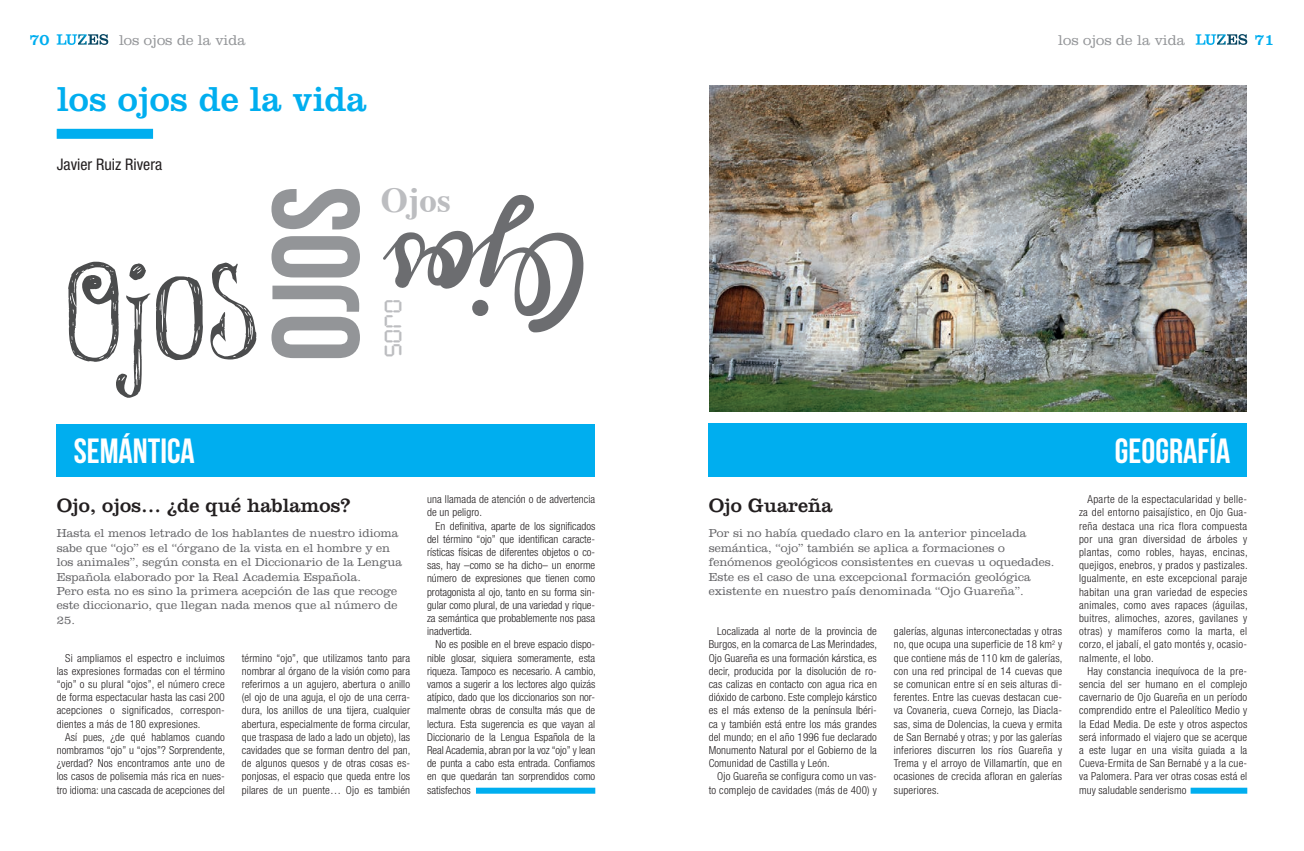
<style>
.page{position:relative;width:1304px;height:851px;background:#fff}
.page>*{position:absolute;margin:0;border:0;box-sizing:border-box;transform-origin:0 0}
.t1{font:123.6px "Bebas Neue";color:#939598}
.t2{font:109.8px "Things We Said";color:#4b4c4d}
.t3{font:91.8px "Brannboll Fet";color:#6c6d70}
.GAL_-_Secció{font:36px "Clarendon LT Std";color:#00aeef}
.OdlV_-_titols{font:35px "Bebas Neue";color:#fff}
.t4{font:700 35px "Times";color:#bcbdc0}
.t5{font:24.3px "WW Digital";color:#bcbdc0}
.OdlV_-_Titolet{font:20px "Clarendon LT Std";color:#231f20}
.t6{font:16.3px "Clarendon LT Std";color:#00aeef}
.t7{font:condensed 16px "Helvetica Neue LT Std";color:#231f20}
.MEST_-_Títol_secció{font:300 14.7px "Clarendon LT Std";color:#939598}
.GAL_-_destacat{font:300 12px/14.4px "Clarendon LT Std";color:#636366}
.GAL_-_Galerada{font:300 condensed 11px/13.2px "Helvetica Neue LT Std";letter-spacing:.01em;color:#231f20;text-align:justify}
</style>
<div class="page">
<svg style="left:57px;top:34px;width:51px;height:11px"></svg>
<svg style="left:1196px;top:34px;width:51px;height:11px"></svg>
<img style="left:709px;top:85px;width:538px;height:326px">
<div style="left:57px;top:129px;width:96px;height:10px;background:#00aeef"></div>
<div style="left:709px;top:424px;width:538px;height:53px;background:#00aeef"></div>
<div style="left:57px;top:424px;width:538px;height:52px;background:#00aeef"></div>
<div style="left:476px;top:787px;width:119px;height:6px;background:#00aeef"></div>
<div style="left:1191px;top:787px;width:56px;height:6px;background:#00aeef"></div>
<h3 class="t6" style="left:29px;top:30px;width:21px">70</h3>
<h3 class="t6" style="left:1254px;top:30px;width:21px">71</h3>
<p class="MEST_-_Títol_secció" style="left:119px;top:31px;width:128px">los ojos de la vida</p>
<p class="MEST_-_Títol_secció" style="left:1058px;top:31px;width:128px">los ojos de la vida</p>
<p class="GAL_-_Secció" style="left:57px;top:78px;width:311px">los ojos de la vida</p>
<p class="t7" style="left:57px;top:155px;width:107px">Javier Ruiz Rivera</p>
<p class="t2" style="left:65px;top:223px;width:193px">Ojos</p>
<p class="t1" style="left:248px;top:362px;width:177px;rotate:-90deg">OJOS</p>
<p class="t4" style="left:381px;top:167px;width:71px">Ojos</p>
<p class="t3" style="left:584px;top:323px;width:199px;rotate:-180deg">Ojos</p>
<p class="t5" style="left:410px;top:299px;width:60px;rotate:90deg">OJOS</p>
<p class="OdlV_-_titols" style="left:74px;top:431px;width:123px">SEMÁNTICA</p>
<p class="OdlV_-_titols" style="left:1115px;top:431px;width:117px">GEOGRAFÍA</p>
<p class="OdlV_-_Titolet" style="left:57px;top:493px;width:295px">Ojo, ojos… ¿de qué hablamos?</p>
<p class="GAL_-_destacat" style="left:57px;top:526px;width:347px">Hasta el menos letrado de los hablantes de nuestro idioma sabe que “ojo” es el “órgano de la vista en el hombre y en los animales”, según consta en el Diccionario de la Lengua Española elaborado por la Real Academia Española.</p>
<p class="GAL_-_destacat" style="left:57px;top:583px;width:342px;text-align:justify">Pero esta no es sino la primera acepción de las que recoge este diccionario, que llegan nada menos que al número de 25.</p>
<p class="GAL_-_Galerada" style="left:57px;top:651px;width:170px;text-indent:9px">Si ampliamos el espectro e incluimos las expresiones formadas con el término “ojo” o su plural “ojos”, el número crece de forma espectacular hasta las casi 200 acepciones o significados, correspon&shy;dientes a más de 180 expresiones.</p>
<p class="GAL_-_Galerada" style="left:57px;top:730px;width:170px;text-indent:9px">Así pues, ¿de qué hablamos cuando nombramos “ojo” u “ojos”? Sorprendente, ¿verdad? Nos encontramos ante uno de los casos de polisemia más rica en nues&shy;tro idioma: una cascada de acepciones del</p>
<p class="GAL_-_Galerada" style="left:242px;top:651px;width:170px">término “ojo”, que utilizamos tanto para nombrar al órgano de la visión como para referirnos a un agujero, abertura o anillo (el ojo de una aguja, el ojo de una cerra&shy;dura, los anillos de una tijera, cualquier abertura, especialmente de forma circular, que traspasa de lado a lado un objeto), las cavidades que se forman dentro del pan, de algunos quesos y de otras cosas es&shy;ponjosas, el espacio que queda entre los pilares de un puente… Ojo es también</p>
<p class="GAL_-_Galerada" style="left:427px;top:492px;width:170px">una llamada de atención o de advertencia de un peligro.</p>
<p class="GAL_-_Galerada" style="left:427px;top:519px;width:170px;text-indent:9px">En definitiva, aparte de los significados del término “ojo” que identifican caracte&shy;rísticas físicas de diferentes objetos o co&shy;sas, hay –como se ha dicho– un enorme número de expresiones que tienen como protagonista al ojo, tanto en su forma sin&shy;gular como plural, de una variedad y rique&shy;za semántica que probablemente nos pasa inadvertida.</p>
<p class="GAL_-_Galerada" style="left:427px;top:637px;width:170px;text-indent:9px">No es posible en el breve espacio dispo&shy;nible glosar, siquiera someramente, esta riqueza. Tampoco es necesario. A cambio, vamos a sugerir a los lectores algo quizás atípico, dado que los diccionarios son nor&shy;malmente obras de consulta más que de lectura. Esta sugerencia es que vayan al Diccionario de la Lengua Española de la Real Academia, abran por la voz “ojo” y lean de punta a cabo esta entrada. Confiamos en que quedarán tan sorprendidos como satisfechos</p>
<p class="OdlV_-_Titolet" style="left:709px;top:493px;width:125px">Ojo Guareña</p>
<p class="GAL_-_destacat" style="left:709px;top:526px;width:347px">Por si no había quedado claro en la anterior pincelada semántica, “ojo” también se aplica a formaciones o fenómenos geológicos consistentes en cuevas u oquedades.<br>Este es el caso de una excepcional formación geológica existente en nuestro país denominada “Ojo Guareña”.</p>
<p class="GAL_-_Galerada" style="left:709px;top:624px;width:170px;text-indent:9px">Localizada al norte de la provincia de Burgos, en la comarca de Las Merindades, Ojo Guareña es una formación kárstica, es decir, producida por la disolución de ro&shy;cas calizas en contacto con agua rica en dióxido de carbono. Este complejo kárstico es el más extenso de la península Ibéri&shy;ca y también está entre los más grandes del mundo; en el año 1996 fue declarado Monumento Natural por el Gobierno de la Comunidad de Castilla y León.</p>
<p class="GAL_-_Galerada" style="left:709px;top:769px;width:170px;text-align:right">Ojo Guareña se configura como un vas&shy;to complejo de cavidades (más de 400) y</p>
<p class="GAL_-_Galerada" style="left:894px;top:624px;width:170px">galerías, algunas interconectadas y otras no, que ocupa una superficie de 18 km<sup>2</sup> y que contiene más de 110 km de galerías, con una red principal de 14 cuevas que se comunican entre sí en seis alturas di&shy;ferentes. Entre las cuevas destacan cue&shy;va Covaneria, cueva Cornejo, las Diacla&shy;sas, sima de Dolencias, la cueva y ermita de San Bernabé y otras; y por las galerías inferiores discurren los ríos Guareña y Trema y el arroyo de Villamartín, que en ocasiones de crecida afloran en galerías superiores.</p>
<p class="GAL_-_Galerada" style="left:1079px;top:492px;width:170px;text-indent:9px">Aparte de la espectacularidad y belle&shy;za del entorno paisajístico, en Ojo Gua&shy;reña destaca una rica flora compuesta por una gran diversidad de árboles y plantas, como robles, hayas, encinas, quejigos, enebros, y prados y pastizales.<br>Igualmente, en este excepcional paraje habitan una gran variedad de especies animales, como aves rapaces (águilas, buitres, alimoches, azores, gavilanes y otras) y mamíferos como la marta, el corzo, el jabalí, el gato montés y, ocasio&shy;nalmente, el lobo.</p>
<p class="GAL_-_Galerada" style="left:1079px;top:664px;width:170px;text-indent:9px">Hay constancia inequívoca de la pre&shy;sencia del ser humano en el complejo cavernario de Ojo Guareña en un período comprendido entre el Paleolítico Medio y la Edad Media. De este y otros aspectos será informado el viajero que se acerque a este lugar en una visita guiada a la Cueva-Ermita de San Bernabé y a la cue&shy;va Palomera. Para ver otras cosas está el muy saludable senderismo</p>
</div>
